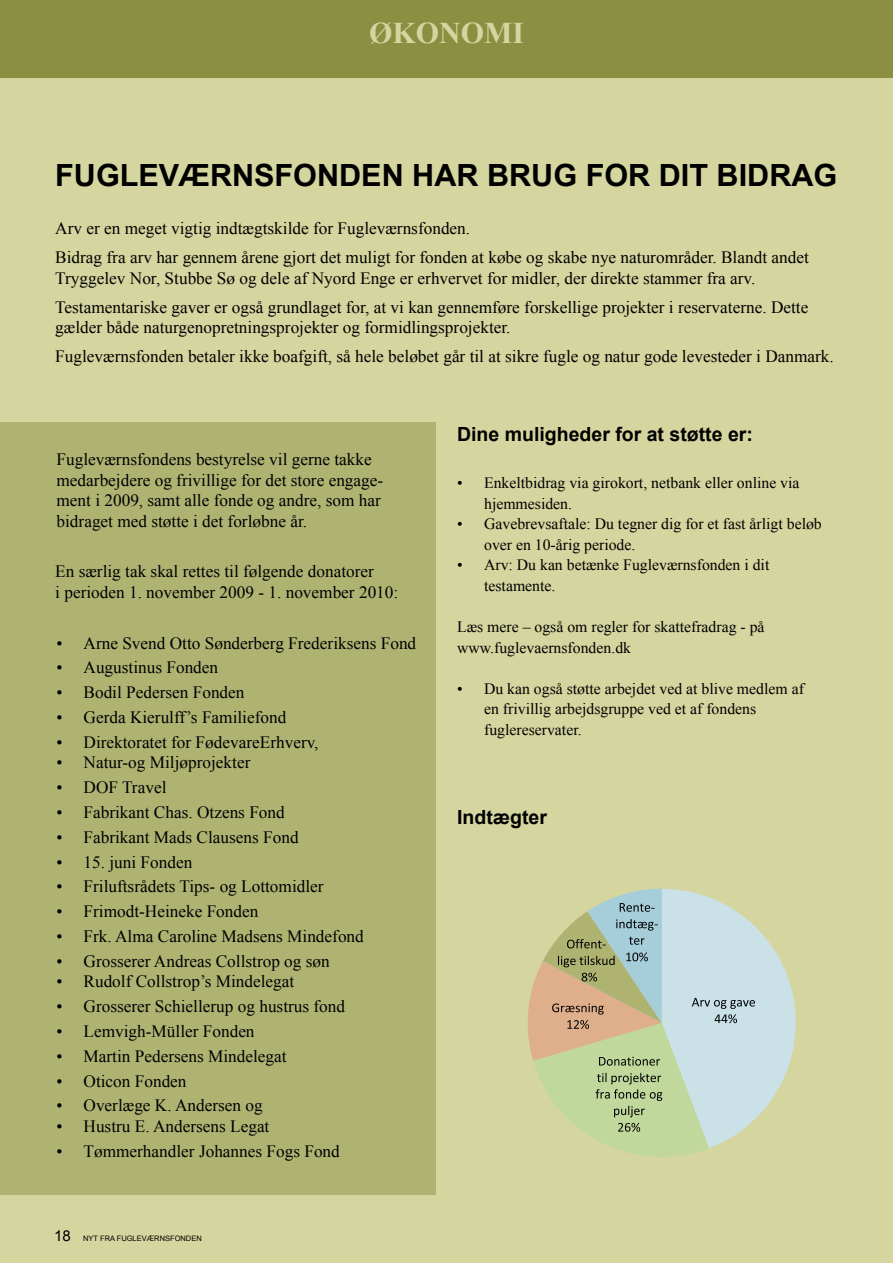
<style>
.page{position:relative;width:893px;height:1263px;background:#d5d59f}
.page>*{position:absolute;margin:0;border:0;box-sizing:border-box;transform-origin:0 0}
.t1{font:700 30.6px "Arial";color:#000}
.t2{font:700 30px "Times New Roman";color:#d5d59f}
.t3{font:700 19.5px "Arial";color:#000}
.t4{font:17.25px/20.5px "Times New Roman";color:#000}
.t5{font:15.75px/20.5px "Times New Roman";color:#000}
.t6{font:7.5px "Arial";color:#000}
.s1{font-size:15px}
</style>
<div class="page">
<div style="left:0;top:0;width:893px;height:78px;background:#8a8f42"></div>
<div style="left:0;top:422px;width:436px;height:773px;background:#afb372"></div>
<svg style="left:528px;top:889px;width:268px;height:268px"></svg>
<h2 class="t2" style="left:369px;top:12px;width:157px">ØKONOMI</h2>
<h1 class="t1" style="left:55px;top:155px;width:783px">FUGLEVÆRNSFONDEN HAR BRUG FOR DIT BIDRAG</h1>
<p class="t4" style="left:55px;top:213px;width:755px;line-height:29.1px">Arv er en meget vigtig indtægtskilde for Fugleværnsfonden.<br>Bidrag fra arv har gennem årene gjort det muligt for fonden at købe og skabe nye naturområder. Blandt andet</p>
<p class="t4" style="left:55px;top:263px;width:755px;line-height:29.1px">Tryggelev Nor, Stubbe Sø og dele af Nyord Enge er erhvervet for midler, der direkte stammer fra arv.<br>Testamentariske gaver er også grundlaget for, at vi kan gennemføre forskellige projekter i reservaterne. Dette</p>
<p class="t4" style="left:55px;top:313px;width:780px;line-height:29.1px">gælder både naturgenopretningsprojekter og formidlingsprojekter.<br>Fugleværnsfonden betaler ikke boafgift, så hele beløbet går til at sikre fugle og natur gode levesteder i Danmark.</p>
<p class="t4" style="left:57px;top:449px;width:328px">Fugleværnsfondens bestyrelse vil gerne takke medarbejdere og frivillige for det store engage&shy;ment i 2009, samt alle fonde og andre, som har bidraget med støtte i det forløbne år.</p>
<p class="t4" style="left:55px;top:561px;width:345px">En særlig tak skal rettes til følgende donatorer<br>i perioden 1. november 2009 - 1. november 2010:</p>
<p class="t4" style="left:57px;top:632px;width:361px">• Arne Svend Otto Sønderberg Frederiksens Fond</p>
<p class="t4" style="left:57px;top:657px;width:163px">• Augustinus Fonden</p>
<p class="t4" style="left:57px;top:682px;width:189px">• Bodil Pedersen Fonden</p>
<p class="t4" style="left:57px;top:707px;width:231px">• Gerda Kierulff’s Familiefond</p>
<p class="t4" style="left:57px;top:731px;width:263px">• Direktoratet for FødevareErhverv,</p>
<p class="t4" style="left:57px;top:752px;width:195px">• Natur-og Miljøprojekter</p>
<p class="t4" style="left:57px;top:777px;width:111px">• DOF Travel</p>
<p class="t4" style="left:57px;top:802px;width:230px">• Fabrikant Chas. Otzens Fond</p>
<p class="t4" style="left:57px;top:826px;width:244px">• Fabrikant Mads Clausens Fond</p>
<p class="t4" style="left:57px;top:851px;width:137px">• 15. juni Fonden</p>
<p class="t4" style="left:57px;top:876px;width:269px">• Friluftsrådets Tips- og Lottomidler</p>
<p class="t4" style="left:57px;top:901px;width:203px">• Frimodt-Heineke Fonden</p>
<p class="t4" style="left:57px;top:926px;width:309px">• Frk. Alma Caroline Madsens Mindefond</p>
<p class="t4" style="left:57px;top:950px;width:275px">• Grosserer Andreas Collstrop og søn</p>
<p class="t4" style="left:57px;top:971px;width:239px">• Rudolf Collstrop’s Mindelegat</p>
<p class="t4" style="left:57px;top:996px;width:290px">• Grosserer Schiellerup og hustrus fond</p>
<p class="t4" style="left:57px;top:1021px;width:200px">• Lemvigh-Müller Fonden</p>
<p class="t4" style="left:57px;top:1045px;width:232px">• Martin Pedersens Mindelegat</p>
<p class="t4" style="left:57px;top:1070px;width:132px">• Oticon Fonden</p>
<p class="t4" style="left:57px;top:1095px;width:208px">• Overlæge K. Andersen og</p>
<p class="t4" style="left:57px;top:1116px;width:214px">• Hustru E. Andersens Legat</p>
<p class="t4" style="left:57px;top:1140px;width:285px">• Tømmerhandler Johannes Fogs Fond</p>
<p class="t6" style="left:54px;top:1234px;width:149px"><span class="s1">18</span> NYT FRA FUGLEVÆRNSFONDEN</p>
<p class="t3" style="left:457px;top:421px;width:297px">Dine muligheder for at støtte er:</p>
<p class="t5" style="left:484px;top:472px;width:317px;text-indent:-27px">• Enkeltbidrag via girokort, netbank eller online via hjemmesiden.</p>
<p class="t5" style="left:484px;top:513px;width:339px;text-indent:-27px">• Gavebrevsaftale: Du tegner dig for et fast årligt beløb over en 10-årig periode.</p>
<p class="t5" style="left:484px;top:554px;width:287px;text-indent:-27px">• Arv: Du kan betænke Fugleværnsfonden i dit testamente.</p>
<p class="t5" style="left:457px;top:616px;width:309px">Læs mere – også om regler for skattefradrag - på www.fuglevaernsfonden.dk</p>
<p class="t5" style="left:484px;top:678px;width:321px;text-indent:-27px">• Du kan også støtte arbejdet ved at blive medlem af en frivillig arbejdsgruppe ved et af fondens fuglereservater.</p>
<p class="t3" style="left:457px;top:804px;width:91px">Indtægter</p>
</div>
